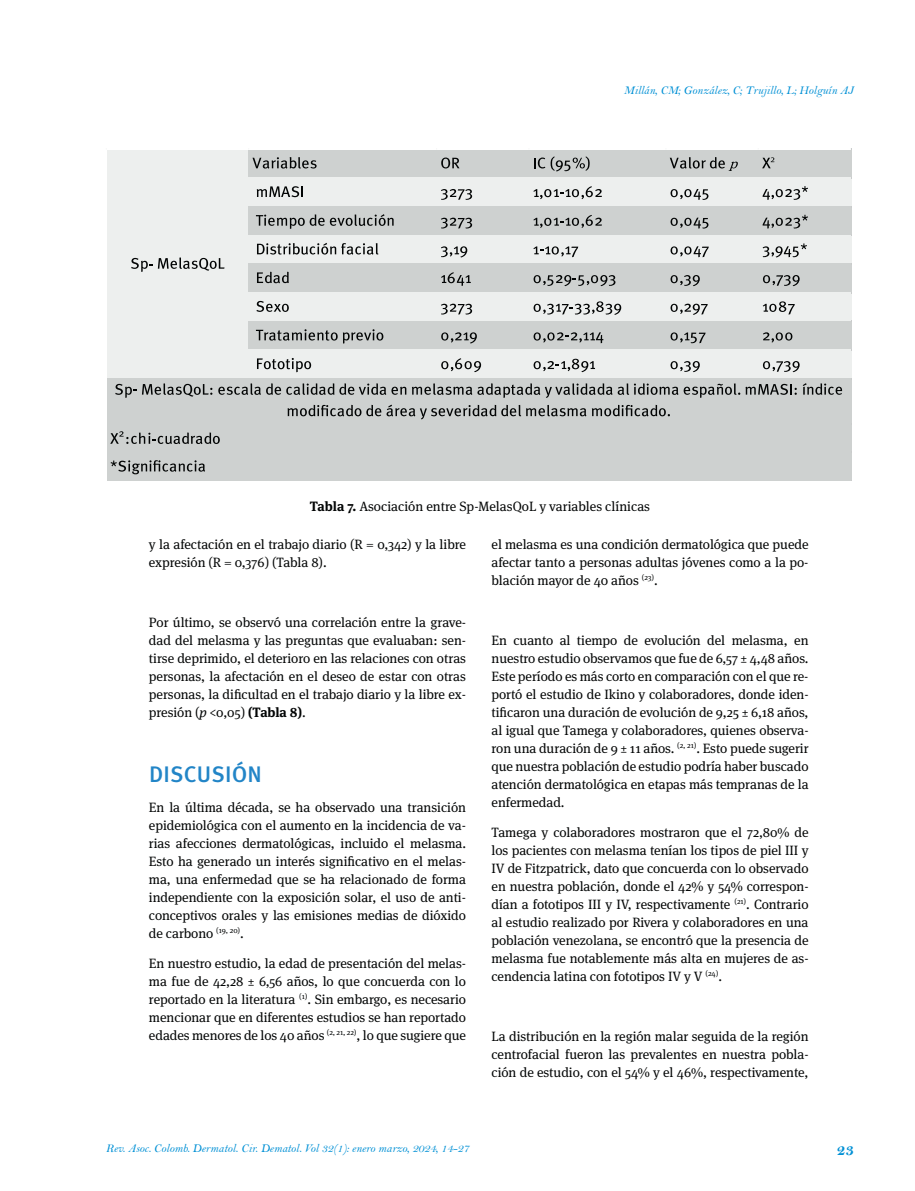
<style>
.page{position:relative;width:915px;height:1191px;background:#fff}
.page>*{position:absolute;margin:0;border:0;box-sizing:border-box;transform-origin:0 0}
.t1{font:500 22.5px "Meta Pro";letter-spacing:.01em;color:#2285c7}
.t2{font:16.5px "Bell MT Bold";color:#0090d5}
.t3{font:13.5px/18px "Meta Serif OT";letter-spacing:-.005em;color:#030505;text-align:justify}
.t4{font:12px "Bell MT Italic";color:#0090d5}
.s1{font-weight:700}
.s2{font-style:italic}
</style>
<div class="page">
<div style="left:107px;top:150px;width:142px;height:29px;background:#edefee"></div>
<div style="left:248px;top:150px;width:602px;height:29px;background:#ced1d0"></div>
<div style="left:107px;top:177px;width:743px;height:30px;background:#edefee"></div>
<div style="left:107px;top:206px;width:142px;height:30px;background:#edefee"></div>
<div style="left:248px;top:206px;width:602px;height:30px;background:#ced1d0"></div>
<div style="left:107px;top:235px;width:743px;height:29px;background:#edefee"></div>
<div style="left:107px;top:263px;width:142px;height:30px;background:#edefee"></div>
<div style="left:248px;top:263px;width:602px;height:30px;background:#ced1d0"></div>
<div style="left:107px;top:292px;width:743px;height:30px;background:#edefee"></div>
<div style="left:107px;top:321px;width:142px;height:29px;background:#edefee"></div>
<div style="left:248px;top:321px;width:602px;height:29px;background:#ced1d0"></div>
<div style="left:107px;top:349px;width:743px;height:30px;background:#edefee"></div>
<div style="left:107px;top:378px;width:743px;height:103px;background:#ced1d0"></div>
<svg style="left:252px;top:157px;width:64px;height:12px"></svg>
<svg style="left:441px;top:157px;width:18px;height:11px"></svg>
<svg style="left:534px;top:156px;width:55px;height:15px"></svg>
<svg style="left:669px;top:157px;width:69px;height:14px"></svg>
<svg style="left:762px;top:157px;width:12px;height:11px"></svg>
<svg style="left:256px;top:186px;width:47px;height:11px"></svg>
<svg style="left:441px;top:189px;width:31px;height:11px"></svg>
<svg style="left:533px;top:186px;width:68px;height:13px"></svg>
<svg style="left:670px;top:189px;width:38px;height:11px"></svg>
<svg style="left:762px;top:186px;width:45px;height:14px"></svg>
<svg style="left:256px;top:214px;width:68px;height:15px"></svg>
<svg style="left:330px;top:214px;width:63px;height:12px"></svg>
<svg style="left:441px;top:218px;width:31px;height:11px"></svg>
<svg style="left:533px;top:215px;width:68px;height:13px"></svg>
<svg style="left:670px;top:218px;width:38px;height:10px"></svg>
<svg style="left:762px;top:215px;width:45px;height:13px"></svg>
<svg style="left:257px;top:243px;width:121px;height:12px"></svg>
<svg style="left:441px;top:246px;width:26px;height:11px"></svg>
<svg style="left:533px;top:246px;width:45px;height:11px"></svg>
<svg style="left:670px;top:246px;width:38px;height:11px"></svg>
<svg style="left:762px;top:243px;width:44px;height:14px"></svg>
<svg style="left:257px;top:272px;width:32px;height:11px"></svg>
<svg style="left:441px;top:272px;width:29px;height:14px"></svg>
<svg style="left:533px;top:275px;width:82px;height:11px"></svg>
<svg style="left:670px;top:275px;width:29px;height:11px"></svg>
<svg style="left:763px;top:275px;width:36px;height:11px"></svg>
<svg style="left:256px;top:301px;width:33px;height:11px"></svg>
<svg style="left:441px;top:304px;width:31px;height:11px"></svg>
<svg style="left:533px;top:301px;width:88px;height:14px"></svg>
<svg style="left:670px;top:304px;width:37px;height:11px"></svg>
<svg style="left:762px;top:301px;width:32px;height:14px"></svg>
<svg style="left:256px;top:329px;width:81px;height:12px"></svg>
<svg style="left:343px;top:329px;width:40px;height:14px"></svg>
<svg style="left:441px;top:332px;width:35px;height:11px"></svg>
<svg style="left:533px;top:332px;width:70px;height:11px"></svg>
<svg style="left:670px;top:332px;width:35px;height:11px"></svg>
<svg style="left:763px;top:332px;width:29px;height:10px"></svg>
<svg style="left:257px;top:358px;width:54px;height:14px"></svg>
<svg style="left:441px;top:358px;width:40px;height:14px"></svg>
<svg style="left:533px;top:359px;width:62px;height:13px"></svg>
<svg style="left:670px;top:361px;width:29px;height:11px"></svg>
<svg style="left:762px;top:361px;width:37px;height:11px"></svg>
<svg style="left:110px;top:431px;width:110px;height:13px"></svg>
<svg style="left:111px;top:460px;width:94px;height:14px"></svg>
<svg style="left:131px;top:258px;width:21px;height:14px"></svg>
<svg style="left:158px;top:257px;width:66px;height:14px"></svg>
<svg style="left:115px;top:384px;width:21px;height:14px"></svg>
<svg style="left:142px;top:383px;width:70px;height:13px"></svg>
<svg style="left:218px;top:383px;width:578px;height:15px"></svg>
<svg style="left:802px;top:383px;width:39px;height:12px"></svg>
<svg style="left:287px;top:404px;width:382px;height:15px"></svg>
<p class="t4" style="left:623px;top:83px;width:231px">Millán, CM; González, C; Trujillo, L; Holguín AJ</p>
<p class="t3" style="left:309px;top:498px;width:342px"><span class="s1">Tabla 7.</span> Asociación entre Sp-MelasQoL y variables clínicas</p>
<p class="t3" style="left:149px;top:535px;width:318px">y la afectación en el trabajo diario (R = 0,342) y la libre expresión (R = 0,376) (Tabla 8).</p>
<p class="t3" style="left:149px;top:613px;width:318px">Por último, se observó una correlación entre la grave&shy;dad del melasma y las preguntas que evaluaban: sen&shy;tirse deprimido, el deterioro en las relaciones con otras personas, la afectación en el deseo de estar con otras personas, la dificultad en el trabajo diario y la libre ex&shy;presión (<span class="s2">p</span> &lt;0,05) <span class="s1">(Tabla 8)</span>.</p>
<h1 class="t1" style="left:149px;top:760px;width:114px">DISCUSIÓN</h1>
<p class="t3" style="left:149px;top:798px;width:318px">En la última década, se ha observado una transición epidemiológica con el aumento en la incidencia de va&shy;rias afecciones dermatológicas, incluido el melasma.<br>Esto ha generado un interés significativo en el melas&shy;ma, una enfermedad que se ha relacionado de forma independiente con la exposición solar, el uso de anti&shy;conceptivos orales y las emisiones medias de dióxido de carbono <sup>(19,</sup> <sup>20)</sup>.</p>
<p class="t3" style="left:149px;top:954px;width:318px">En nuestro estudio, la edad de presentación del melas&shy;ma fue de 42,28 ± 6,56 años, lo que concuerda con lo reportado en la literatura <sup>(1)</sup>. Sin embargo, es necesario mencionar que en diferentes estudios se han reportado edades menores de los 40 años <sup>(2,</sup> <sup>21,</sup> <sup>22)</sup>, lo que sugiere que</p>
<p class="t3" style="left:491px;top:535px;width:318px">el melasma es una condición dermatológica que puede afectar tanto a personas adultas jóvenes como a la po&shy;blación mayor de 40 años <sup>(23)</sup>.</p>
<p class="t3" style="left:491px;top:631px;width:318px">En cuanto al tiempo de evolución del melasma, en nuestro estudio observamos que fue de 6,57 ± 4,48 años.<br>Este período es más corto en comparación con el que re&shy;portó el estudio de Ikino y colaboradores, donde iden&shy;tificaron una duración de evolución de 9,25 ± 6,18 años, al igual que Tamega y colaboradores, quienes observa&shy;ron una duración de 9 ± 11 años. <sup>(2,</sup> <sup>21)</sup>. Esto puede sugerir que nuestra población de estudio podría haber buscado atención dermatológica en etapas más tempranas de la enfermedad.</p>
<p class="t3" style="left:491px;top:823px;width:318px">Tamega y colaboradores mostraron que el 72,80% de los pacientes con melasma tenían los tipos de piel III y IV de Fitzpatrick, dato que concuerda con lo observado en nuestra población, donde el 42% y 54% correspon&shy;dían a fototipos III y IV, respectivamente <sup>(21)</sup>. Contrario al estudio realizado por Rivera y colaboradores en una población venezolana, se encontró que la presencia de melasma fue notablemente más alta en mujeres de as&shy;cendencia latina con fototipos IV y V <sup>(24)</sup>.</p>
<p class="t3" style="left:491px;top:1027px;width:318px">La distribución en la región malar seguida de la región centrofacial fueron las prevalentes en nuestra pobla&shy;ción de estudio, con el 54% y el 46%, respectivamente,</p>
<p class="t4" style="left:106px;top:1141px;width:365px">Rev. Asoc. Colomb. Dermatol. Cir. Dematol. Vol 32(1): enero marzo, 2024, 14-27</p>
<p class="t2" style="left:836px;top:1140px;width:19px">23</p>
</div>
